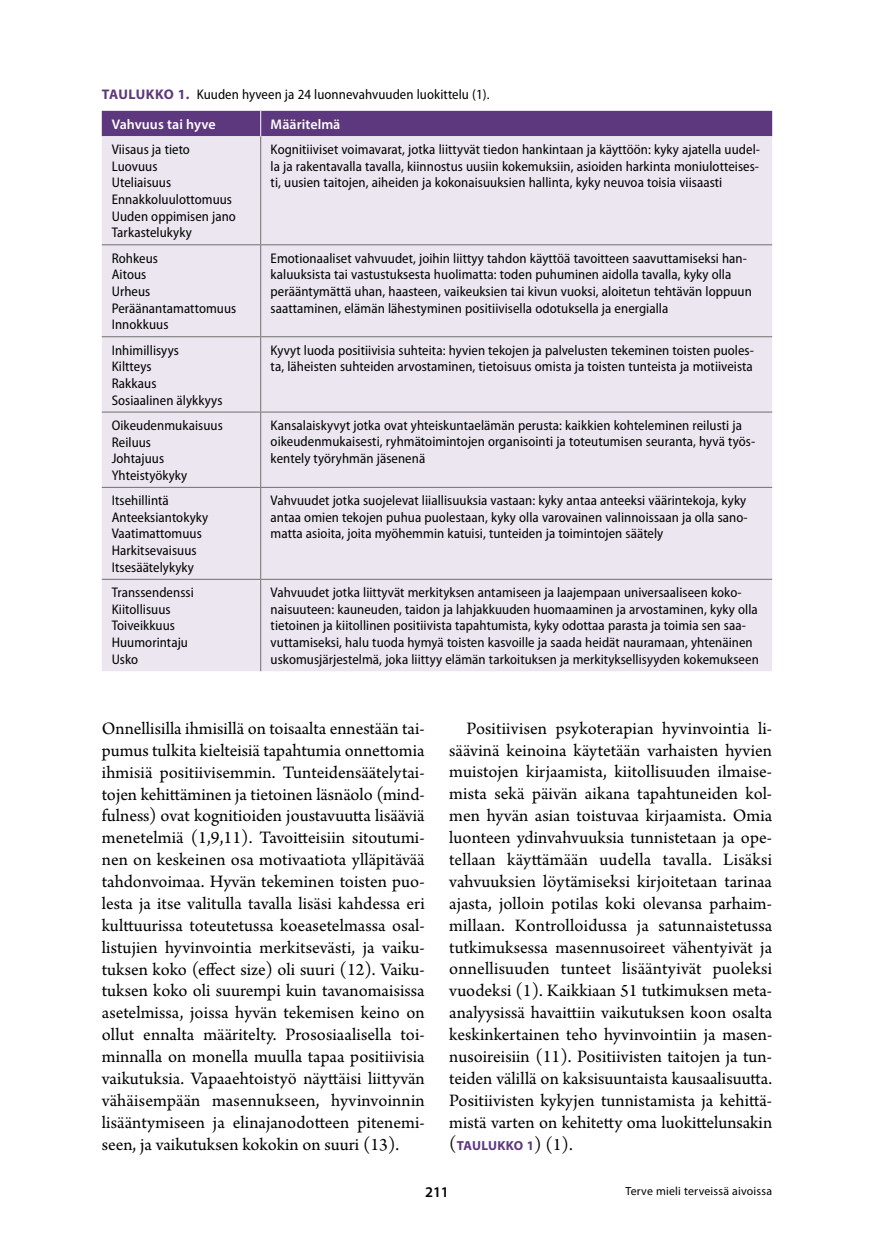
<style>
.page{position:relative;width:874px;height:1241px;background:#fff}
.page>*{position:absolute;margin:0;border:0;box-sizing:border-box;transform-origin:0 0}
.t1{font:18.38px/21.9px "Arno Pro";color:#000;text-align:justify}
.t2{font:600 14.88px "Myriad Pro";color:#000}
.t3{font:semi-condensed 14px/16.6px "Myriad Pro";letter-spacing:.005em;color:#000}
.t4{font:600 14px "Myriad Pro";letter-spacing:.005em;color:#fff}
.t5{font:700 13.12px "Myriad Pro";color:#5e387e}
.t6{font:11.9px "Myriad Pro";letter-spacing:.02em;color:#000}
.s1{font-weight:700;font-stretch:normal;color:#5e387e}
.s2{font-weight:600;font-stretch:normal;color:#fff}
.s3{font-family:"Arno Pro";font-weight:400;font-size:18.38px;color:#000}
</style>
<div class="page">
<div style="left:102px;top:136px;width:669px;height:535px;background:#ebe6f0"></div>
<hr style="left:260px;top:136px;width:1px;height:108px;background:#716f6d">
<hr style="left:102px;top:244px;width:158px;height:1px;background:#716f6d">
<hr style="left:260px;top:244px;width:511px;height:1px;background:#716f6d">
<hr style="left:260px;top:245px;width:1px;height:91px;background:#716f6d">
<hr style="left:102px;top:336px;width:158px;height:1px;background:#716f6d">
<hr style="left:260px;top:336px;width:511px;height:1px;background:#716f6d">
<hr style="left:260px;top:337px;width:1px;height:74px;background:#716f6d">
<hr style="left:102px;top:411px;width:158px;height:1px;background:#716f6d">
<hr style="left:260px;top:411px;width:511px;height:1px;background:#716f6d">
<hr style="left:260px;top:412px;width:1px;height:75px;background:#716f6d">
<hr style="left:102px;top:487px;width:158px;height:1px;background:#716f6d">
<hr style="left:260px;top:487px;width:511px;height:1px;background:#716f6d">
<hr style="left:260px;top:487px;width:1px;height:91px;background:#716f6d">
<hr style="left:102px;top:578px;width:158px;height:1px;background:#716f6d">
<hr style="left:260px;top:578px;width:511px;height:1px;background:#716f6d">
<hr style="left:260px;top:579px;width:1px;height:92px;background:#716f6d">
<div style="left:102px;top:111px;width:669px;height:25px;background:#5e387e"></div>
<p class="t3" style="left:112px;top:79px;width:379px;line-height:29.9px;text-indent:-10px"><span class="s1">TAULUKKO 1.</span> Kuuden hyveen ja 24 luonnevahvuuden luokittelu (1).<br><span class="s2">Vahvuus tai hyve</span></p>
<p class="t4" style="left:270px;top:115px;width:71px">Määritelmä</p>
<p class="t3" style="left:112px;top:141px;width:126px">Viisaus ja tieto<br>Luovuus<br>Uteliaisuus<br>Ennakkoluulottomuus<br>Uuden oppimisen jano<br>Tarkastelukyky</p>
<p class="t3" style="left:270px;top:141px;width:490px;text-align:justify">Kognitiiviset voimavarat, jotka liittyvät tiedon hankintaan ja käyttöön: kyky ajatella uudel&shy;la ja rakentavalla tavalla, kiinnostus uusiin kokemuksiin, asioiden harkinta moniulotteises&shy;ti, uusien taitojen, aiheiden ja kokonaisuuksien hallinta, kyky neuvoa toisia viisaasti</p>
<p class="t3" style="left:112px;top:249px;width:126px">Rohkeus<br>Aitous<br>Urheus<br>Peräänantamattomuus<br>Innokkuus</p>
<p class="t3" style="left:270px;top:249px;width:482px">Emotionaaliset vahvuudet, joihin liittyy tahdon käyttöä tavoitteen saavuttamiseksi han&shy;kaluuksista tai vastustuksesta huolimatta: toden puhuminen aidolla tavalla, kyky olla perääntymättä uhan, haasteen, vaikeuksien tai kivun vuoksi, aloitetun tehtävän loppuun saattaminen, elämän lähestyminen positiivisella odotuksella ja energialla</p>
<p class="t3" style="left:112px;top:341px;width:112px">Inhimillisyys<br>Kiltteys<br>Rakkaus<br>Sosiaalinen älykkyys</p>
<p class="t3" style="left:270px;top:341px;width:484px">Kyvyt luoda positiivisia suhteita: hyvien tekojen ja palvelusten tekeminen toisten puoles&shy;ta, läheisten suhteiden arvostaminen, tietoisuus omista ja toisten tunteista ja motiiveista</p>
<p class="t3" style="left:112px;top:416px;width:112px">Oikeudenmukaisuus<br>Reiluus<br>Johtajuus<br>Yhteistyökyky</p>
<p class="t3" style="left:270px;top:416px;width:486px">Kansalaiskyvyt jotka ovat yhteiskuntaelämän perusta: kaikkien kohteleminen reilusti ja oikeudenmukaisesti, ryhmätoimintojen organisointi ja toteutumisen seuranta, hyvä työs&shy;kentely työryhmän jäsenenä</p>
<p class="t3" style="left:112px;top:492px;width:98px">Itsehillintä<br>Anteeksiantokyky<br>Vaatimattomuus<br>Harkitsevaisuus<br>Itsesäätelykyky</p>
<p class="t3" style="left:270px;top:492px;width:478px;text-align:justify">Vahvuudet jotka suojelevat liiallisuuksia vastaan: kyky antaa anteeksi väärintekoja, kyky antaa omien tekojen puhua puolestaan, kyky olla varovainen valinnoissaan ja olla sano&shy;matta asioita, joita myöhemmin katuisi, tunteiden ja toimintojen säätely</p>
<p class="t3" style="left:112px;top:583px;width:83px">Transsendenssi<br>Kiitollisuus<br>Toiveikkuus<br>Huumorintaju<br>Usko</p>
<p class="t3" style="left:270px;top:583px;width:489px">Vahvuudet jotka liittyvät merkityksen antamiseen ja laajempaan universaaliseen koko&shy;naisuuteen: kauneuden, taidon ja lahjakkuuden huomaaminen ja arvostaminen, kyky olla tietoinen ja kiitollinen positiivista tapahtumista, kyky odottaa parasta ja toimia sen saa&shy;vuttamiseksi, halu tuoda hymyä toisten kasvoille ja saada heidät nauramaan, yhtenäinen uskomusjärjestelmä, joka liittyy elämän tarkoituksen ja merkityksellisyyden kokemukseen</p>
<p class="t1" style="left:102px;top:718px;width:324px">Onnellisilla ihmisillä on toisaalta ennestään tai&shy;pumus tulkita kielteisiä tapahtumia onnettomia ihmisiä positiivisemmin. Tunteidensäätelytai&shy;tojen kehittäminen ja tietoinen läsnäolo (mind&shy;fulness) ovat kognitioiden joustavuutta lisääviä menetelmiä (1,9,11). Tavoitteisiin sitoutumi&shy;nen on keskeinen osa motivaatiota ylläpitävää tahdonvoimaa. Hyvän tekeminen toisten puo&shy;lesta ja itse valitulla tavalla lisäsi kahdessa eri kulttuurissa toteutetussa koeasetelmassa osal&shy;listujien hyvinvointia merkitsevästi, ja vaiku&shy;tuksen koko (effect size) oli suuri (12). Vaiku&shy;tuksen koko oli suurempi kuin tavanomaisissa asetelmissa, joissa hyvän tekemisen keino on ollut ennalta määritelty. Prososiaalisella toi&shy;minnalla on monella muulla tapaa positiivisia vaikutuksia. Vapaaehtoistyö näyttäisi liittyvän vähäisempään masennukseen, hyvinvoinnin lisääntymiseen ja elinajanodotteen pitenemi&shy;seen, ja vaikutuksen kokokin on suuri (13).</p>
<p class="t1" style="left:449px;top:718px;width:324px;text-indent:17px">Positiivisen psykoterapian hyvinvointia li&shy;säävinä keinoina käytetään varhaisten hyvien muistojen kirjaamista, kiitollisuuden ilmaise&shy;mista sekä päivän aikana tapahtuneiden kol&shy;men hyvän asian toistuvaa kirjaamista. Omia luonteen ydinvahvuuksia tunnistetaan ja ope&shy;tellaan käyttämään uudella tavalla. Lisäksi vahvuuksien löytämiseksi kirjoitetaan tarinaa ajasta, jolloin potilas koki olevansa parhaim&shy;millaan. Kontrolloidussa ja satunnaistetussa tutkimuksessa masennusoireet vähentyivät ja onnellisuuden tunteet lisääntyivät puoleksi vuodeksi (1). Kaikkiaan 51 tutkimuksen meta&shy;analyysissä havaittiin vaikutuksen koon osalta keskinkertainen teho hyvinvointiin ja masen&shy;nusoireisiin (11). Positiivisten taitojen ja tun&shy;teiden välillä on kaksisuuntaista kausaalisuutta.<br>Positiivisten kykyjen tunnistamista ja kehittä&shy;mistä varten on kehitetty oma luokittelunsakin</p>
<p class="t5" style="left:449px;top:1136px;width:125px"><span class="s3">(</span>TAULUKKO 1<span class="s3">) (1).</span></p>
<p class="t2" style="left:425px;top:1182px;width:25px">211</p>
<p class="t6" style="left:625px;top:1183px;width:148px">Terve mieli terveissä aivoissa</p>
</div>
